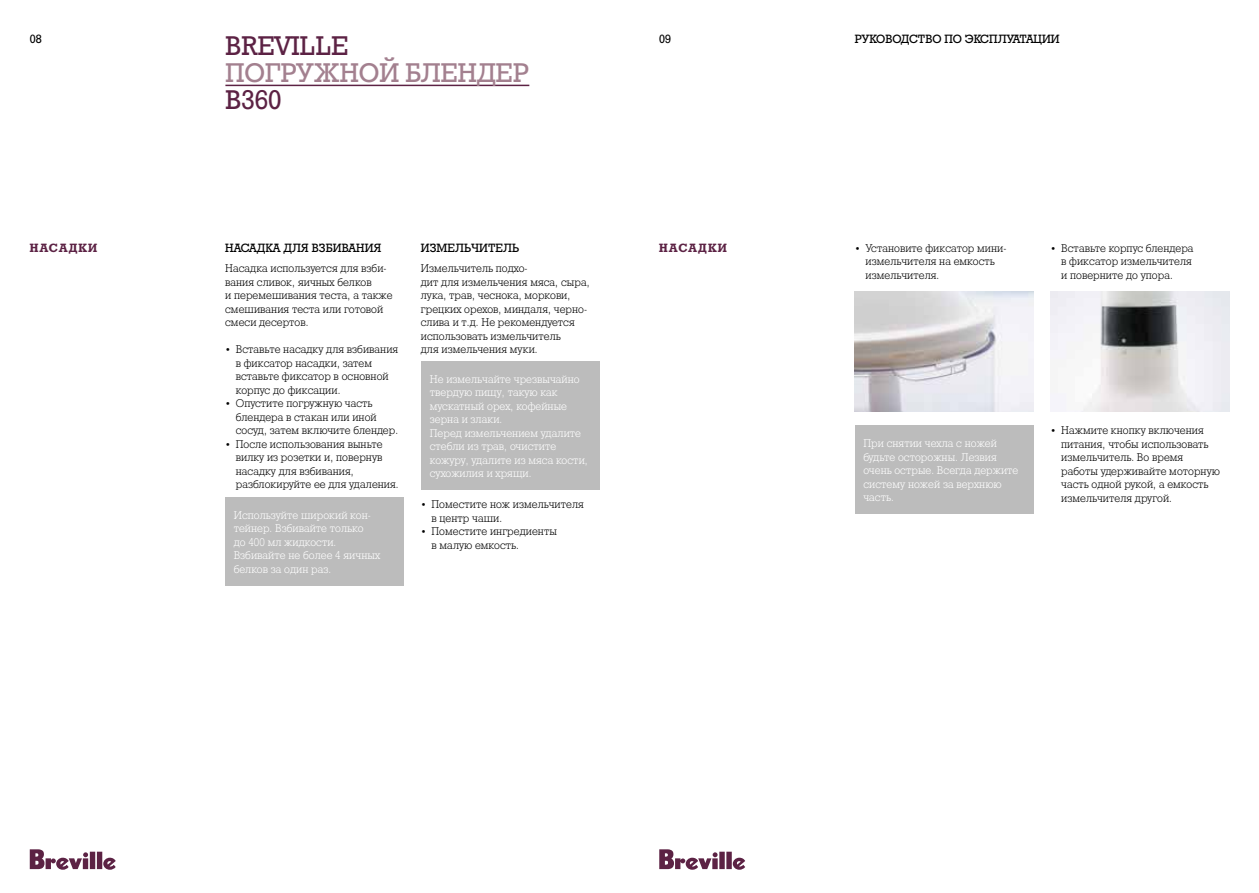
<style>
.page{position:relative;width:1259px;height:893px;background:#fff}
.page>*{position:absolute;margin:0;border:0;box-sizing:border-box;transform-origin:0 0}
.t1{font:27px "Geo Slb 712 Medium CBT";color:#a3808f}
.t2{font:27px "Geo Slb 712 Medium CBT";color:#5c2244}
.t3{font:12px "Geo Slb 712 Medium CBT";color:#000}
.t4{font:12px "Geo Slb 712 Bold CBT";letter-spacing:.105em;color:#5c2244}
.t5{font:11.25px/13.5px "Geo Slb 712 Light CBT";letter-spacing:.005em;color:#000}
.t6{font:11.25px/13.5px "Geo Slb 712 Light CBT";letter-spacing:.005em;color:#fff}
.s1{font-size:9.6px}
</style>
<div class="page">
<svg style="left:30px;top:849px;width:86px;height:21px"></svg>
<svg style="left:659px;top:849px;width:86px;height:21px"></svg>
<hr style="left:225px;top:85px;width:304px;height:1px;background:#5c2244">
<div style="left:225px;top:497px;width:179px;height:89px;background:#bcbcbc"></div>
<div style="left:421px;top:361px;width:179px;height:129px;background:#bcbcbc"></div>
<div style="left:855px;top:426px;width:178px;height:88px;background:#bcbcbc"></div>
<img style="left:855px;top:291px;width:178px;height:120px">
<img style="left:1050px;top:291px;width:179px;height:120px">
<p class="t3" style="left:30px;top:32px;width:13px">08</p>
<p class="t3" style="left:659px;top:32px;width:13px">09</p>
<h1 class="t2" style="left:225px;top:30px;width:125px">BREVILLE</h1>
<h1 class="t1" style="left:225px;top:57px;width:304px">Погружной блендер</h1>
<h1 class="t2" style="left:225px;top:84px;width:58px">B360</h1>
<p class="t3" style="left:855px;top:32px;width:206px">РУКОВОДСТВО ПО ЭКСПЛУАТАЦИИ</p>
<p class="t4" style="left:30px;top:240px;width:69px">НАСАДКИ</p>
<p class="t4" style="left:659px;top:240px;width:69px">НАСАДКИ</p>
<p class="t5" style="left:865px;top:241px;width:142px;text-indent:-11px"><span class="s1">•</span> Установите фиксатор мини&shy;измельчителя на емкость измельчителя.</p>
<p class="t5" style="left:1061px;top:241px;width:134px;text-indent:-11px"><span class="s1">•</span> Вставьте корпус блендера в фиксатор измельчителя и поверните до упора.</p>
<p class="t3" style="left:225px;top:241px;width:158px">НАСАДКА ДЛЯ ВЗБИВАНИЯ</p>
<p class="t5" style="left:225px;top:261px;width:169px">Насадка используется для взби&shy;вания сливок, яичных белков<br>и перемешивания теста, а также смешивания теста или готовой смеси десертов.</p>
<p class="t5" style="left:236px;top:342px;width:164px;text-indent:-11px"><span class="s1">•</span> Вставьте насадку для взбивания в фиксатор насадки, затем вставьте фиксатор в основной корпус до фиксации.</p>
<p class="t5" style="left:236px;top:396px;width:164px;text-indent:-11px"><span class="s1">•</span> Опустите погружную часть блендера в стакан или иной сосуд, затем включите блендер.</p>
<p class="t5" style="left:236px;top:437px;width:164px;text-indent:-11px"><span class="s1">•</span> После использования выньте вилку из розетки и, повернув насадку для взбивания, разблокируйте ее для удаления.</p>
<p class="t3" style="left:421px;top:241px;width:100px">ИЗМЕЛЬЧИТЕЛЬ</p>
<p class="t5" style="left:421px;top:261px;width:170px">Измельчитель подхо-<br>дит для измельчения мяса, сыра, лука, трав, чеснока, моркови, грецких орехов, миндаля, черно&shy;слива и т.д. Не рекомендуется использовать измельчитель<br>для измельчения муки.</p>
<p class="t6" style="left:430px;top:372px;width:159px">Не измельчайте чрезвычайно твердую пищу, такую как мускатный орех, кофейные зерна и злаки.<br>Перед измельчением удалите стебли из трав, очистите кожуру, удалите из мяса кости, сухожилия и хрящи.</p>
<p class="t5" style="left:1061px;top:423px;width:160px;text-indent:-11px"><span class="s1">•</span> Нажмите кнопку включения питания, чтобы использовать измельчитель. Во время работы удерживайте моторную часть одной рукой, а емкость измельчителя другой.</p>
<p class="t6" style="left:863px;top:436px;width:156px">При снятии чехла с ножей будьте осторожны. Лезвия очень острые. Всегда держите систему ножей за верхнюю часть.</p>
<p class="t5" style="left:431px;top:498px;width:154px;text-indent:-11px"><span class="s1">•</span> Поместите нож измельчителя в центр чаши.</p>
<p class="t5" style="left:431px;top:525px;width:127px;text-indent:-11px"><span class="s1">•</span> Поместите ингредиенты в малую емкость.</p>
<p class="t6" style="left:234px;top:508px;width:148px">Используйте широкий кон&shy;тейнер. Взбивайте только<br>до 400 мл жидкости.<br>Взбивайте не более 4 яичных белков за один раз.</p>
</div>
